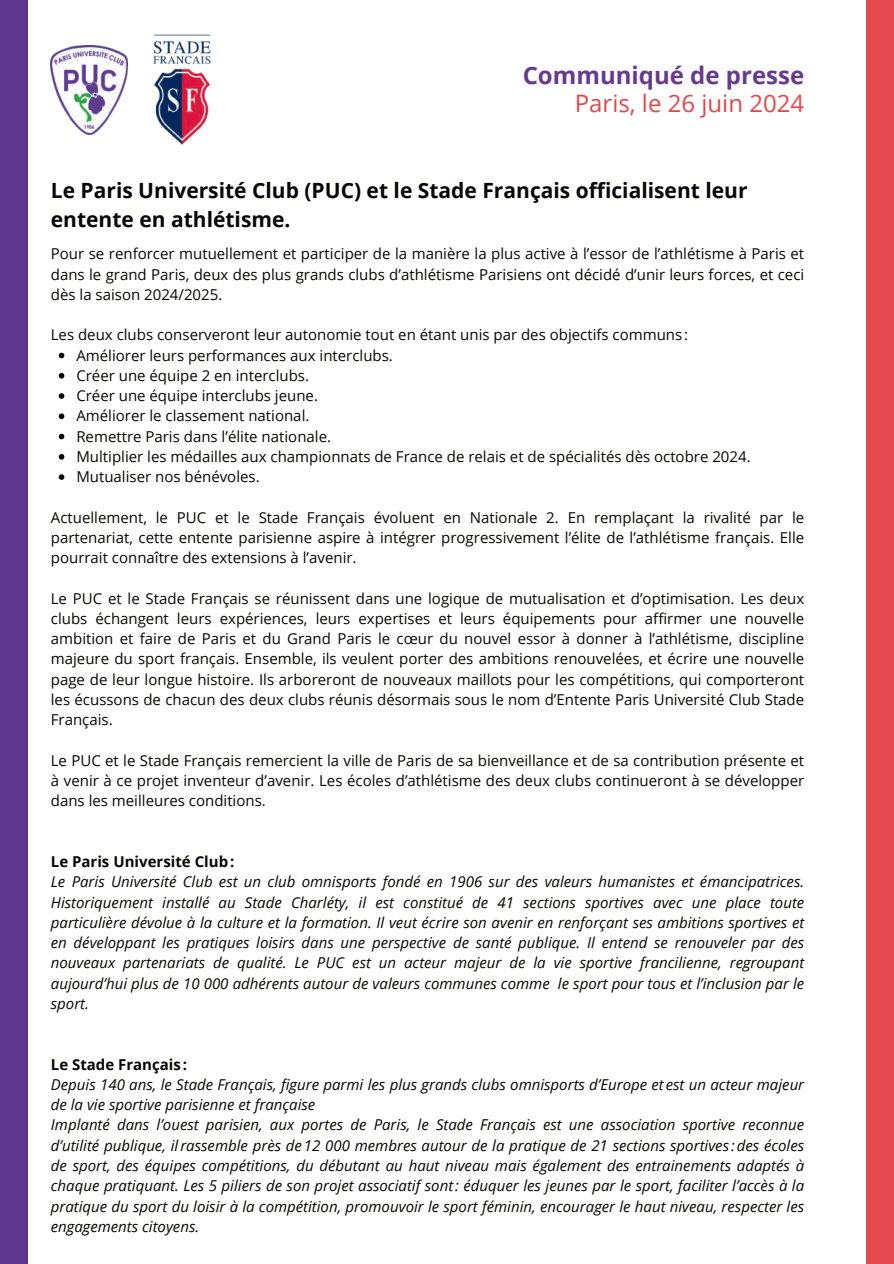
<style>
.page{position:relative;width:894px;height:1264px;background:#fff}
.page>*{position:absolute;margin:0;border:0;box-sizing:border-box;transform-origin:0 0}
.t1{font:700 24px "Open Sans";color:#663a8d}
.t2{font:24px "Open Sans";color:#e9454a}
.t3{font:700 21px/29.2px "Open Sans";color:#080704}
.t4{font:15px/20.2px "Open Sans";color:#080704;text-align:justify}
.t5{font:italic 15px/20.2px "Open Sans";color:#080704;text-align:justify}
.t6{font:700 15px "Open Sans";color:#080704}
</style>
<div class="page">
<img style="left:51px;top:45px;width:76px;height:89px">
<svg style="left:59px;top:353px;width:5px;height:5px"></svg>
<svg style="left:59px;top:373px;width:5px;height:5px"></svg>
<svg style="left:59px;top:393px;width:5px;height:6px"></svg>
<svg style="left:59px;top:413px;width:5px;height:6px"></svg>
<svg style="left:59px;top:434px;width:5px;height:5px"></svg>
<svg style="left:59px;top:454px;width:5px;height:5px"></svg>
<svg style="left:59px;top:474px;width:5px;height:6px"></svg>
<div style="left:0;top:0;width:27px;height:1263px;background:#5e3890"></div>
<div style="left:866px;top:0;width:27px;height:1263px;background:#e64850"></div>
<img style="left:153px;top:34px;width:58px;height:111px">
<h1 class="t1" style="left:522px;top:58px;width:283px">Communiqué de presse</h1>
<h1 class="t2" style="left:574px;top:87px;width:231px">Paris, le 26 juin 2024</h1>
<h2 class="t3" style="left:51px;top:175px;width:698px">Le Paris Université Club (PUC) et le Stade Français officialisent leur entente en athlétisme.</h2>
<p class="t4" style="left:51px;top:243px;width:754px">Pour se renforcer mutuellement et participer de la manière la plus active à l’essor de l’athlétisme à Paris et dans le grand Paris, deux des plus grands clubs d’athlétisme Parisiens ont décidé d’unir leurs forces, et ceci dès la saison 2024/2025.</p>
<p class="t4" style="left:76px;top:324px;width:675px;text-align:left;text-indent:-25px">Les deux clubs conserveront leur autonomie tout en étant unis par des objectifs communs :<br>Améliorer leurs performances aux interclubs.<br>Créer une équipe 2 en interclubs.<br>Créer une équipe interclubs jeune.<br>Améliorer le classement national.<br>Remettre Paris dans l’élite nationale.<br>Multiplier les médailles aux championnats de France de relais et de spécialités dès octobre 2024.<br>Mutualiser nos bénévoles.</p>
<p class="t4" style="left:51px;top:506px;width:754px">Actuellement, le PUC et le Stade Français évoluent en Nationale 2. En remplaçant la rivalité par le partenariat, cette entente parisienne aspire à intégrer progressivement l’élite de l’athlétisme français. Elle pourrait connaître des extensions à l’avenir.</p>
<p class="t4" style="left:51px;top:587px;width:754px">Le PUC et le Stade Français se réunissent dans une logique de mutualisation et d’optimisation. Les deux clubs échangent leurs expériences, leurs expertises et leurs équipements pour affirmer une nouvelle ambition et faire de Paris et du Grand Paris le cœur du nouvel essor à donner à l’athlétisme, discipline majeure du sport français. Ensemble, ils veulent porter des ambitions renouvelées, et écrire une nouvelle page de leur longue histoire. Ils arboreront de nouveaux maillots pour les compétitions, qui comporteront les écussons de chacun des deux clubs réunis désormais sous le nom d’Entente Paris Université Club Stade Français.</p>
<p class="t4" style="left:51px;top:749px;width:754px">Le PUC et le Stade Français remercient la ville de Paris de sa bienveillance et de sa contribution présente et à venir à ce projet inventeur d’avenir. Les écoles d’athlétisme des deux clubs continueront à se développer dans les meilleures conditions.</p>
<p class="t6" style="left:51px;top:851px;width:185px">Le Paris Université Club :</p>
<p class="t5" style="left:51px;top:871px;width:754px">Le Paris Université Club est un club omnisports fondé en 1906 sur des valeurs humanistes et émancipatrices.<br>Historiquement installé au Stade Charléty, il est constitué de 41 sections sportives avec une place toute particulière dévolue à la culture et la formation. Il veut écrire son avenir en renforçant ses ambitions sportives et en développant les pratiques loisirs dans une perspective de santé publique. Il entend se renouveler par des nouveaux partenariats de qualité. Le PUC est un acteur majeur de la vie sportive francilienne, regroupant aujourd’hui plus de 10 000 adhérents autour de valeurs communes comme le sport pour tous et l’inclusion par le sport.</p>
<p class="t6" style="left:51px;top:1053px;width:138px">Le Stade Français :</p>
<p class="t5" style="left:51px;top:1073px;width:754px;text-align:left">Depuis 140 ans, le Stade Français, figure parmi les plus grands clubs omnisports d’Europe et est un acteur majeur de la vie sportive parisienne et française<br>Implanté dans l’ouest parisien, aux portes de Paris, le Stade Français est une association sportive reconnue d’utilité publique, il rassemble près de 12 000 membres autour de la pratique de 21 sections sportives : des écoles de sport, des équipes compétitions, du débutant au haut niveau mais également des entrainements adaptés à chaque pratiquant. Les 5 piliers de son projet associatif sont : éduquer les jeunes par le sport, faciliter l’accès à la pratique du sport du loisir à la compétition, promouvoir le sport féminin, encourager le haut niveau, respecter les engagements citoyens.</p>
</div>
